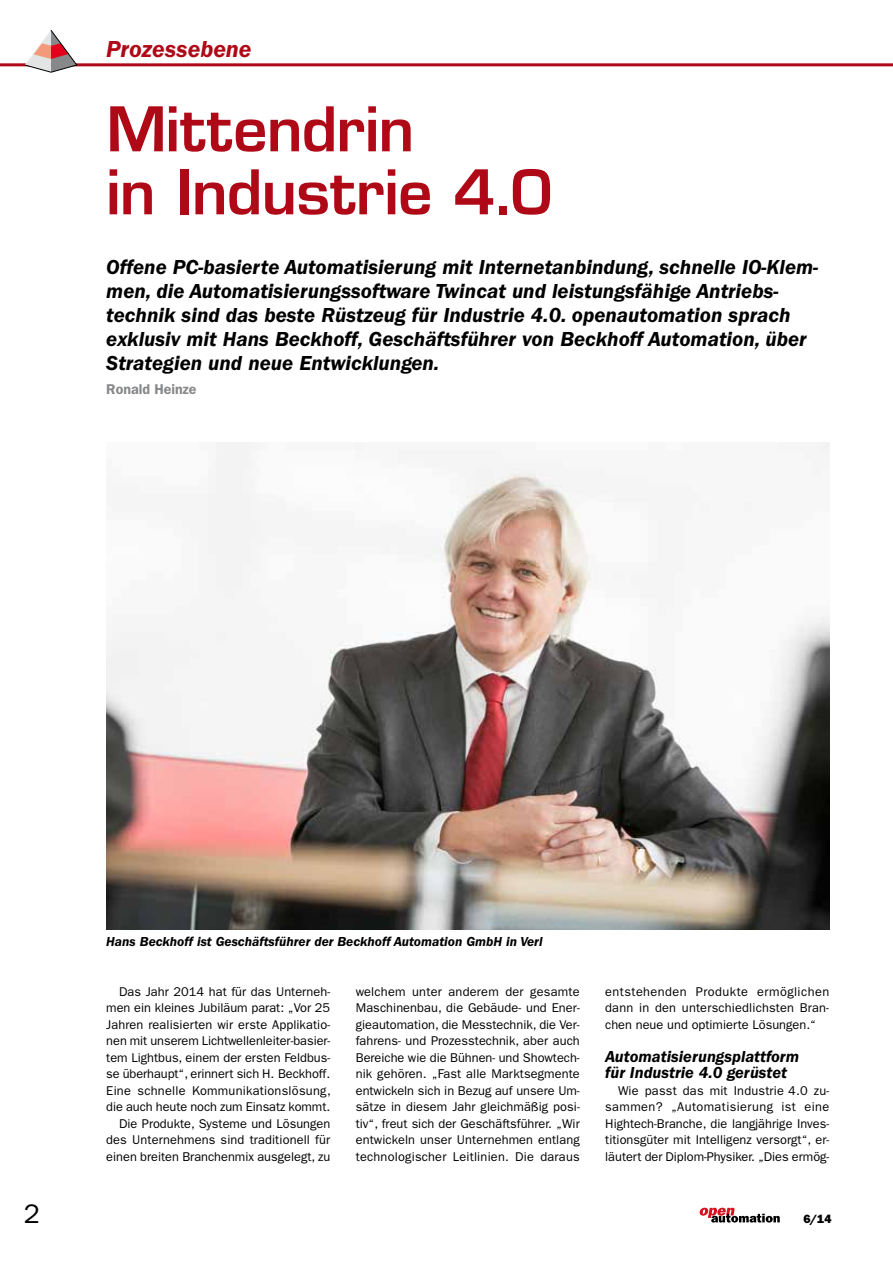
<style>
.page{position:relative;width:893px;height:1263px;background:#fff}
.page>*{position:absolute;margin:0;border:0;box-sizing:border-box;transform-origin:0 0}
.t1{font:600 60px/63px "Eurostile LT Std";letter-spacing:-.01em;color:#af0917}
.t2{font:27px "ITC Franklin Gothic Std";color:#000}
.t3{font:italic 600 24px "ITC Franklin Gothic Std";letter-spacing:-.005em;color:#af0917}
.t4{font:italic 600 21px/24px "ITC Franklin Gothic Std";color:#000}
.t5{font:italic 600 16.5px/16.5px "ITC Franklin Gothic Std";color:#000}
.t6{font:600 14.25px "ITC Franklin Gothic Std";color:#87888a}
.t7{font:italic 600 13.5px "ITC Franklin Gothic Std";color:#000}
.t8{font:12.75px/16.5px "ITC Franklin Gothic Std";color:#000;text-align:justify}
.t9{font:12px "ITC Franklin Gothic Std Hvy";color:#000}
</style>
<div class="page">
<hr style="left:0;top:63px;width:893px;height:3px;background:#af0917">
<svg style="left:24px;top:30px;width:54px;height:43px"></svg>
<svg style="left:699px;top:1208px;width:81px;height:14px"></svg>
<img style="left:106px;top:442px;width:723px;height:488px">
<hr style="left:892px;top:0;width:1px;height:1263px;background:#fff">
<h3 class="t3" style="left:106px;top:36px;width:147px">Prozessebene</h3>
<h1 class="t1" style="left:106px;top:98px;width:448px">Mittendrin<br>in Industrie 4.0</h1>
<p class="t4" style="left:106px;top:255px;width:714px">Offene PC-basierte Automatisierung mit Internetanbindung, schnelle IO-Klem&shy;men, die Automatisierungssoftware Twincat und leistungsfähige Antriebs&shy;technik sind das beste Rüstzeug für Industrie 4.0. openautomation sprach exklusiv mit Hans Beckhoff, Geschäftsführer von Beckhoff Automation, über Strategien und neue Entwicklungen.</p>
<p class="t6" style="left:106px;top:381px;width:92px">Ronald Heinze</p>
<p class="t7" style="left:106px;top:934px;width:438px">Hans Beckhoff ist Geschäftsführer der Beckhoff Automation GmbH in Verl</p>
<p class="t8" style="left:106px;top:983px;width:226px;text-align:right">Das Jahr 2014 hat für das Unterneh&shy;men ein kleines Jubiläum parat: „Vor 25<br>Jahren realisierten wir erste Applikatio&shy;nen mit unserem Lichtwellenleiter-basier&shy;tem Lightbus, einem der ersten Feldbus&shy;se überhaupt“, erinnert sich H. Beckhoff.<br>Eine schnelle Kommunikationslösung, die auch heute noch zum Einsatz kommt.<br>Die Produkte, Systeme und Lösungen des Unternehmens sind traditionell für einen breiten Branchenmix ausgelegt, zu</p>
<p class="t8" style="left:356px;top:983px;width:226px">welchem unter anderem der gesamte Maschinenbau, die Gebäude- und Ener&shy;gieautomation, die Messtechnik, die Ver&shy;fahrens- und Prozesstechnik, aber auch Bereiche wie die Bühnen- und Showtech&shy;nik gehören. „Fast alle Marktsegmente entwickeln sich in Bezug auf unsere Um&shy;sätze in diesem Jahr gleichmäßig posi&shy;tiv“, freut sich der Geschäftsführer. „Wir entwickeln unser Unternehmen entlang technologischer Leitlinien. Die daraus</p>
<p class="t8" style="left:605px;top:983px;width:225px">entstehenden Produkte ermöglichen dann in den unterschiedlichsten Bran&shy;chen neue und optimierte Lösungen.“</p>
<p class="t5" style="left:605px;top:1048px;width:195px">Automatisierungsplattform für Industrie 4.0 gerüstet</p>
<p class="t8" style="left:605px;top:1082px;width:226px;text-indent:13px">Wie passt das mit Industrie 4.0 zu&shy;sammen? „Automatisierung ist eine Hightech-Branche, die langjährige Inves&shy;titionsgüter mit Intelligenz versorgt“, er&shy;läutert der Diplom-Physiker. „Dies ermög-</p>
<h2 class="t2" style="left:24px;top:1199px;width:18px">2</h2>
<p class="t9" style="left:803px;top:1211px;width:30px">6/14</p>
</div>
